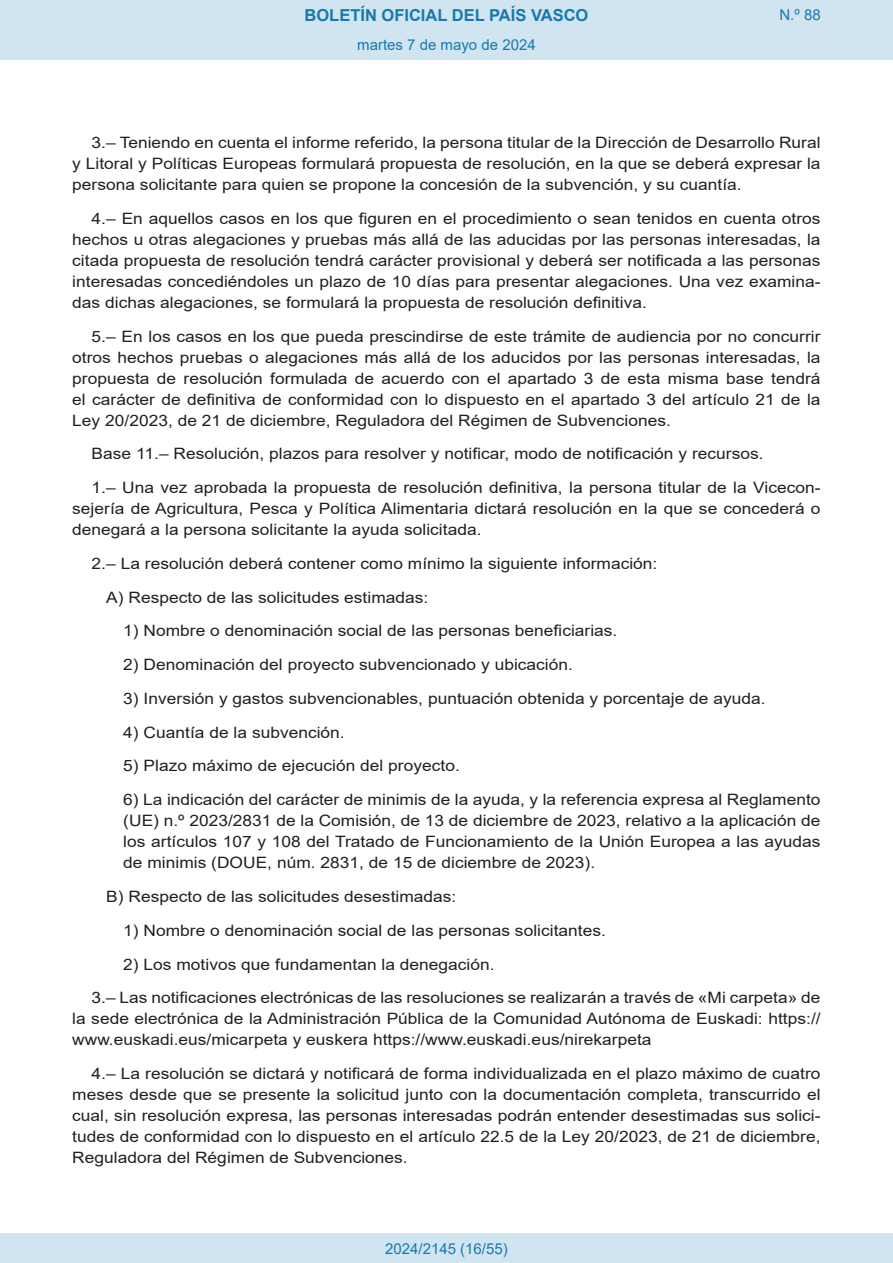
<style>
.page{position:relative;width:893px;height:1263px;background:#fff}
.page>*{position:absolute;margin:0;border:0;box-sizing:border-box;transform-origin:0 0}
.t1{font:700 16.5px "Arial";color:#1879ad}
.BOPVDetalle{font:15.6px/21px "Arial";color:#231f20;text-align:justify;scale:1.11 1}
.BOPVDetalle2{font:15.6px/21px "Arial";color:#231f20;text-align:justify;scale:1.11 1}
.BOPVDetalle1{font:15.6px "Arial";color:#231f20;scale:1.11 1}
.Paginacion_Centro{font:15px "Arial";color:#1879ad}
</style>
<div class="page">
<div style="left:0;top:0;width:893px;height:60px;background:#d0e5f0"></div>
<div style="left:0;top:1233px;width:893px;height:30px;background:#d0e5f0"></div>
<p class="t1" style="left:305px;top:3px;width:285px">BOLETÍN OFICIAL DEL PAÍS VASCO</p>
<p class="Paginacion_Centro" style="left:357px;top:35px;width:180px">martes 7 de mayo de 2024</p>
<p class="Paginacion_Centro" style="left:779px;top:5px;width:43px">N.º 88</p>
<p class="BOPVDetalle" style="left:72px;top:132px;width:676px;text-indent:19px">3.– Teniendo en cuenta el informe referido, la persona titular de la Dirección de Desarrollo Rural y Litoral y Políticas Europeas formulará propuesta de resolución, en la que se deberá expresar la persona solicitante para quien se propone la concesión de la subvención, y su cuantía.</p>
<p class="BOPVDetalle" style="left:72px;top:208px;width:676px;text-indent:19px">4.– En aquellos casos en los que figuren en el procedimiento o sean tenidos en cuenta otros hechos u otras alegaciones y pruebas más allá de las aducidas por las personas interesadas, la citada propuesta de resolución tendrá carácter provisional y deberá ser notificada a las personas interesadas concediéndoles un plazo de 10 días para presentar alegaciones. Una vez examina&shy;das dichas alegaciones, se formulará la propuesta de resolución definitiva.</p>
<p class="BOPVDetalle" style="left:72px;top:326px;width:676px;text-indent:19px">5.– En los casos en los que pueda prescindirse de este trámite de audiencia por no concurrir otros hechos pruebas o alegaciones más allá de los aducidos por las personas interesadas, la propuesta de resolución formulada de acuerdo con el apartado 3 de esta misma base tendrá el carácter de definitiva de conformidad con lo dispuesto en el apartado 3 del artículo 21 de la Ley 20/2023, de 21 de diciembre, Reguladora del Régimen de Subvenciones.</p>
<p class="BOPVDetalle" style="left:92px;top:443px;width:607px">Base 11.– Resolución, plazos para resolver y notificar, modo de notificación y recursos.</p>
<p class="BOPVDetalle" style="left:72px;top:477px;width:676px;text-indent:19px">1.– Una vez aprobada la propuesta de resolución definitiva, la persona titular de la Vicecon&shy;sejería de Agricultura, Pesca y Política Alimentaria dictará resolución en la que se concederá o denegará a la persona solicitante la ayuda solicitada.</p>
<p class="BOPVDetalle" style="left:92px;top:553px;width:511px">2.– La resolución deberá contener como mínimo la siguiente información:</p>
<p class="BOPVDetalle1" style="left:106px;top:586px;width:292px">A) Respecto de las solicitudes estimadas:</p>
<p class="BOPVDetalle2" style="left:123px;top:620px;width:447px">1) Nombre o denominación social de las personas beneficiarias.</p>
<p class="BOPVDetalle2" style="left:123px;top:654px;width:407px">2) Denominación del proyecto subvencionado y ubicación.</p>
<p class="BOPVDetalle2" style="left:123px;top:688px;width:580px">3) Inversión y gastos subvencionables, puntuación obtenida y porcentaje de ayuda.</p>
<p class="BOPVDetalle2" style="left:123px;top:722px;width:201px">4) Cuantía de la subvención.</p>
<p class="BOPVDetalle2" style="left:123px;top:755px;width:305px">5) Plazo máximo de ejecución del proyecto.</p>
<p class="BOPVDetalle2" style="left:123px;top:789px;width:630px">6) La indicación del carácter de minimis de la ayuda, y la referencia expresa al Reglamento (UE) n.º 2023/2831 de la Comisión, de 13 de diciembre de 2023, relativo a la aplicación de los artículos 107 y 108 del Tratado de Funcionamiento de la Unión Europea a las ayudas de minimis (DOUE, núm. 2831, de 15 de diciembre de 2023).</p>
<p class="BOPVDetalle1" style="left:106px;top:886px;width:317px">B) Respecto de las solicitudes desestimadas:</p>
<p class="BOPVDetalle2" style="left:123px;top:920px;width:436px">1) Nombre o denominación social de las personas solicitantes.</p>
<p class="BOPVDetalle2" style="left:123px;top:953px;width:336px">2) Los motivos que fundamentan la denegación.</p>
<p class="BOPVDetalle" style="left:72px;top:987px;width:676px;text-indent:19px">3.– Las notificaciones electrónicas de las resoluciones se realizarán a través de «Mi carpeta» de la sede electrónica de la Administración Pública de la Comunidad Autónoma de Euskadi: https:// www.euskadi.eus/micarpeta y euskera https://www.euskadi.eus/nirekarpeta</p>
<p class="BOPVDetalle" style="left:72px;top:1063px;width:676px;text-indent:19px">4.– La resolución se dictará y notificará de forma individualizada en el plazo máximo de cuatro meses desde que se presente la solicitud junto con la documentación completa, transcurrido el cual, sin resolución expresa, las personas interesadas podrán entender desestimadas sus solici&shy;tudes de conformidad con lo dispuesto en el artículo 22.5 de la Ley 20/2023, de 21 de diciembre, Reguladora del Régimen de Subvenciones.</p>
<p class="Paginacion_Centro" style="left:385px;top:1238px;width:124px">2024/2145 (16/55)</p>
</div>
